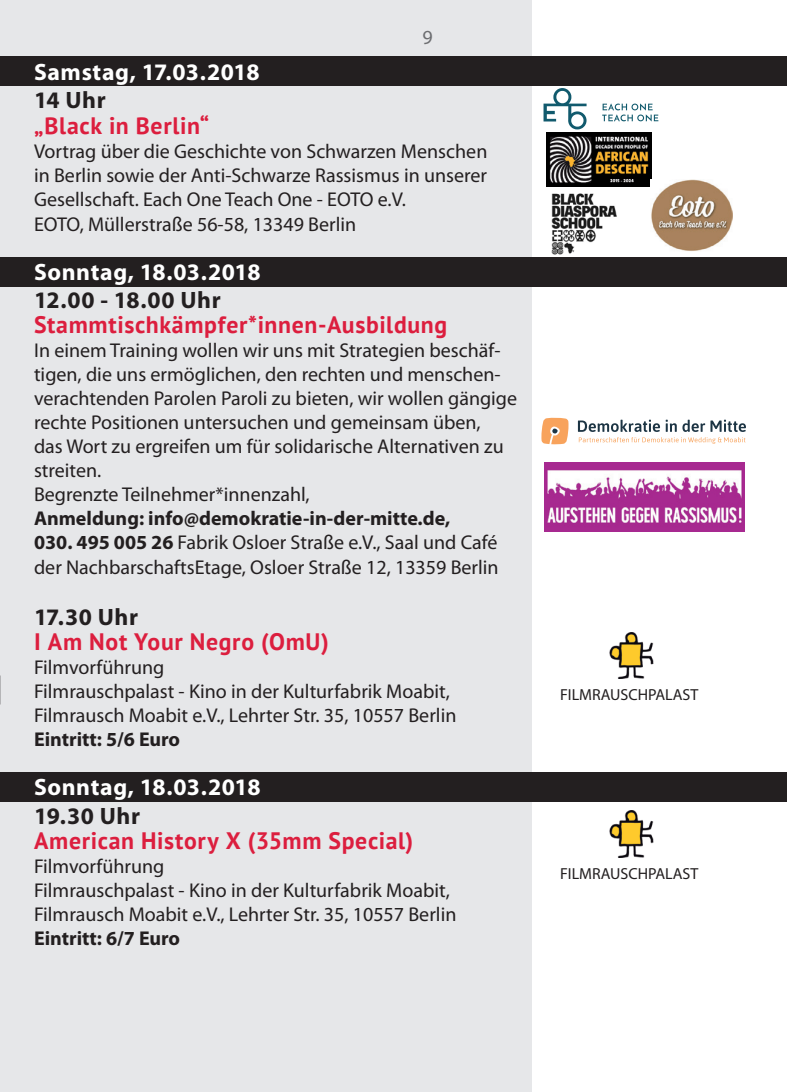
<style>
.page{position:relative;width:787px;height:1092px;background:#fff}
.page>*{position:absolute;margin:0;border:0;box-sizing:border-box;transform-origin:0 0}
.t1{font:700 23.75px "PT Sans";letter-spacing:.03em;color:#dc1e3e}
.t2{font:700 23.75px "Myriad Pro";letter-spacing:.02em;color:#fff}
.t3{font:700 23.75px "Myriad Pro";letter-spacing:.025em;color:#231f20}
.t4{font:20px/24px "Myriad Pro";color:#231f20}
.t5{font:700 20px "Myriad Pro";color:#231f20}
.t6{font:20px "Myriad Pro";color:#6c6d70}
.t7{font:16px "Myriad Pro";color:#231f20}
.s1{font-weight:700}
</style>
<div class="page">
<div style="left:0;top:0;width:531px;height:1091px;background:#e6e7e9"></div>
<svg style="left:543px;top:88px;width:43px;height:41px"></svg>
<svg style="left:602px;top:103px;width:56px;height:19px"></svg>
<img style="left:547px;top:133px;width:104px;height:54px">
<img style="left:546px;top:193px;width:76px;height:65px">
<img style="left:650px;top:179px;width:82px;height:72px">
<img style="left:609px;top:632px;width:45px;height:46px">
<img style="left:609px;top:810px;width:45px;height:47px">
<svg style="left:578px;top:419px;width:168px;height:24px"></svg>
<svg style="left:541px;top:417px;width:28px;height:27px"></svg>
<img style="left:544px;top:462px;width:200px;height:69px">
<div style="left:0;top:56px;width:787px;height:29px;background:#231f20"></div>
<div style="left:0;top:258px;width:787px;height:29px;background:#231f20"></div>
<div style="left:0;top:772px;width:787px;height:29px;background:#231f20"></div>
<p class="t6" style="left:422px;top:25px;width:12px">9</p>
<p class="t2" style="left:34px;top:56px;width:227px">Samstag, 17.03.2018</p>
<p class="t3" style="left:34px;top:85px;width:73px">14 Uhr</p>
<p class="t1" style="left:34px;top:109px;width:177px">„Black in Berlin“</p>
<p class="t4" style="left:34px;top:138px;width:455px">Vortrag über die Geschichte von Schwarzen Menschen in Berlin sowie der Anti-Schwarze Rassismus in unserer Gesellschaft. Each One Teach One - EOTO e.V.<br>EOTO, Müllerstraße 56-58, 13349 Berlin</p>
<p class="t2" style="left:34px;top:256px;width:228px">Sonntag, 18.03.2018</p>
<p class="t3" style="left:34px;top:285px;width:188px">12.00 - 18.00 Uhr</p>
<p class="t1" style="left:34px;top:309px;width:415px">Stammtischkämpfer*innen-Ausbildung</p>
<p class="t4" style="left:34px;top:338px;width:484px">In einem Training wollen wir uns mit Strategien beschäf&shy;tigen, die uns ermöglichen, den rechten und menschen&shy;verachtenden Parolen Paroli zu bieten, wir wollen gängige rechte Positionen untersuchen und gemeinsam üben,<br>das Wort zu ergreifen um für solidarische Alternativen zu streiten.<br>Begrenzte Teilnehmer*innenzahl,</p>
<p class="t4" style="left:34px;top:506px;width:466px"><span class="s1">Anmeldung: info@demokratie-in-der-mitte.de,<br>030. 495 005 26</span> Fabrik Osloer Straße e.V., Saal und Café der NachbarschaftsEtage, Osloer Straße 12, 13359 Berlin</p>
<p class="t3" style="left:34px;top:601px;width:105px">17.30 Uhr</p>
<p class="t1" style="left:34px;top:626px;width:296px">I Am Not Your Negro (OmU)</p>
<p class="t4" style="left:34px;top:655px;width:424px">Filmvorführung<br>Filmrauschpalast - Kino in der Kulturfabrik Moabit,<br>Filmrausch Moabit e.V., Lehrter Str. 35, 10557 Berlin</p>
<p class="t5" style="left:34px;top:726px;width:148px">Eintritt: 5/6 Euro</p>
<p class="t2" style="left:34px;top:771px;width:228px">Sonntag, 18.03.2018</p>
<p class="t3" style="left:34px;top:800px;width:107px">19.30 Uhr</p>
<p class="t1" style="left:34px;top:824px;width:381px">American History X (35mm Special)</p>
<p class="t4" style="left:34px;top:853px;width:424px">Filmvorführung<br>Filmrauschpalast - Kino in der Kulturfabrik Moabit,<br>Filmrausch Moabit e.V., Lehrter Str. 35, 10557 Berlin</p>
<p class="t5" style="left:34px;top:925px;width:148px">Eintritt: 6/7 Euro</p>
<p class="t7" style="left:560px;top:685px;width:140px">FILMRAUSCHPALAST</p>
<p class="t7" style="left:560px;top:863px;width:140px">FILMRAUSCHPALAST</p>
</div>
